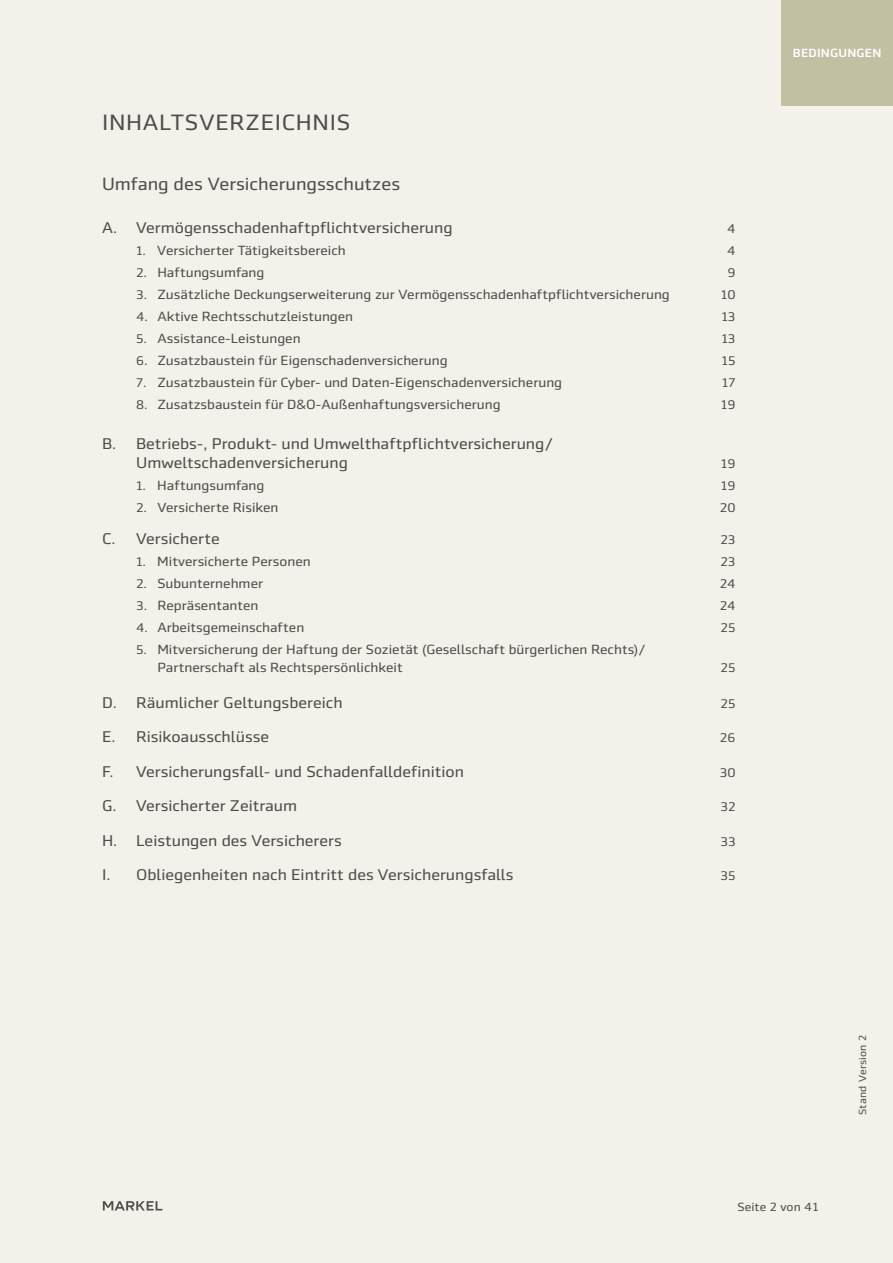
<style>
.page{position:relative;width:893px;height:1263px;background:#f3f1ea}
.page>*{position:absolute;margin:0;border:0;box-sizing:border-box;transform-origin:0 0}
.t1{font:22.5px "Markel Sans";letter-spacing:.03em;color:#504e4d}
.t2{font:18px "Markel Sans";color:#504e4d}
.t3{font:15.75px/18.8px "Markel Sans";color:#504e4d}
.t4{font:13.5px/18.8px "Markel Sans";color:#504e4d}
.t5{font:12.75px "Markel Sans";color:#504e4d}
.t6{font:12px "Markel Sans";letter-spacing:.01em;color:#504e4d}
.t7{font:500 12px "Markel Sans";letter-spacing:.02em;color:#fff}
.t8{font:10.5px "Markel Sans";letter-spacing:.02em;color:#504e4d}
.s1{font-size:12.75px}
</style>
<div class="page">
<svg style="left:103px;top:1201px;width:59px;height:9px"></svg>
<div style="left:781px;top:0;width:112px;height:105px;background:#c1c0a3"></div>
<h1 class="t1" style="left:102px;top:110px;width:250px">INHALTSVERZEICHNIS</h1>
<h2 class="t2" style="left:102px;top:174px;width:300px">Umfang des Versicherungsschutzes</h2>
<p class="t3" style="left:102px;top:219px;width:352px">A. Vermögensschadenhaftpflichtversicherung</p>
<p class="t5" style="left:727px;top:222px;width:10px">4</p>
<p class="t4" style="left:136px;top:241px;width:211px"><span class="s1">1</span>. Versicherter Tätigkeitsbereich</p>
<p class="t5" style="left:727px;top:244px;width:10px">4</p>
<p class="t4" style="left:136px;top:263px;width:130px"><span class="s1">2</span>. Haftungsumfang</p>
<p class="t5" style="left:727px;top:266px;width:10px">9</p>
<p class="t4" style="left:136px;top:285px;width:535px"><span class="s1">3</span>. Zusätzliche Deckungserweiterung zur Vermögensschadenhaftpflichtversicherung</p>
<p class="t5" style="left:721px;top:288px;width:16px">10</p>
<p class="t4" style="left:136px;top:307px;width:219px"><span class="s1">4</span>. Aktive Rechtsschutzleistungen</p>
<p class="t5" style="left:721px;top:310px;width:16px">13</p>
<p class="t4" style="left:136px;top:329px;width:166px"><span class="s1">5</span>. Assistance-Leistungen</p>
<p class="t5" style="left:721px;top:332px;width:16px">13</p>
<p class="t4" style="left:136px;top:351px;width:313px"><span class="s1">6</span>. Zusatzbaustein für Eigenschadenversicherung</p>
<p class="t5" style="left:722px;top:354px;width:16px">15</p>
<p class="t4" style="left:136px;top:373px;width:428px"><span class="s1">7</span>. Zusatzbaustein für Cyber- und Daten-Eigenschadenversicherung</p>
<p class="t5" style="left:722px;top:376px;width:15px">17</p>
<p class="t4" style="left:136px;top:395px;width:366px"><span class="s1">8</span>. Zusatzsbaustein für D&amp;O-Außenhaftungsversicherung</p>
<p class="t5" style="left:721px;top:398px;width:16px">19</p>
<p class="t3" style="left:136px;top:434px;width:418px;text-indent:-34px">B. Betriebs-, Produkt- und Umwelthaftpflichtversicherung/<br>Umweltschadenversicherung</p>
<p class="t5" style="left:721px;top:457px;width:16px">19</p>
<p class="t4" style="left:136px;top:476px;width:130px"><span class="s1">1</span>. Haftungsumfang</p>
<p class="t5" style="left:721px;top:478px;width:16px">19</p>
<p class="t4" style="left:136px;top:498px;width:144px"><span class="s1">2</span>. Versicherte Risiken</p>
<p class="t5" style="left:720px;top:500px;width:17px">20</p>
<p class="t3" style="left:102px;top:529px;width:119px">C. Versicherte</p>
<p class="t5" style="left:720px;top:533px;width:17px">23</p>
<p class="t4" style="left:136px;top:552px;width:176px"><span class="s1">1</span>. Mitversicherte Personen</p>
<p class="t5" style="left:720px;top:555px;width:17px">23</p>
<p class="t4" style="left:136px;top:574px;width:129px"><span class="s1">2</span>. Subunternehmer</p>
<p class="t5" style="left:720px;top:577px;width:17px">24</p>
<p class="t4" style="left:136px;top:596px;width:124px"><span class="s1">3</span>. Repräsentanten</p>
<p class="t5" style="left:720px;top:598px;width:17px">24</p>
<p class="t4" style="left:136px;top:618px;width:170px"><span class="s1">4</span>. Arbeitsgemeinschaften</p>
<p class="t5" style="left:721px;top:620px;width:17px">25</p>
<p class="t4" style="left:157px;top:640px;width:490px;text-indent:-21px"><span class="s1">5</span>. Mitversicherung der Haftung der Sozietät (Gesellschaft bürgerlichen Rechts)/<br>Partnerschaft als Rechtspersönlichkeit</p>
<p class="t5" style="left:721px;top:661px;width:17px">25</p>
<p class="t3" style="left:102px;top:693px;width:242px">D. Räumlicher Geltungsbereich</p>
<p class="t5" style="left:721px;top:697px;width:17px">25</p>
<p class="t3" style="left:102px;top:728px;width:169px">E. Risikoausschlüsse</p>
<p class="t5" style="left:720px;top:731px;width:17px">26</p>
<p class="t3" style="left:102px;top:762px;width:363px">F. Versicherungsfall- und Schadenfalldefinition</p>
<p class="t5" style="left:720px;top:766px;width:17px">30</p>
<p class="t3" style="left:102px;top:797px;width:197px">G. Versicherter Zeitraum</p>
<p class="t5" style="left:720px;top:800px;width:17px">32</p>
<p class="t3" style="left:102px;top:831px;width:241px">H. Leistungen des Versicherers</p>
<p class="t5" style="left:720px;top:835px;width:17px">33</p>
<p class="t3" style="left:102px;top:866px;width:413px">I. Obliegenheiten nach Eintritt des Versicherungsfalls</p>
<p class="t5" style="left:720px;top:869px;width:17px">35</p>
<p class="t7" style="left:793px;top:46px;width:90px">BEDINGUNGEN</p>
<p class="t8" style="left:857px;top:1115px;width:82px;rotate:-90deg">Stand Version 2</p>
<p class="t6" style="left:737px;top:1200px;width:83px">Seite 2 von 41</p>
</div>
